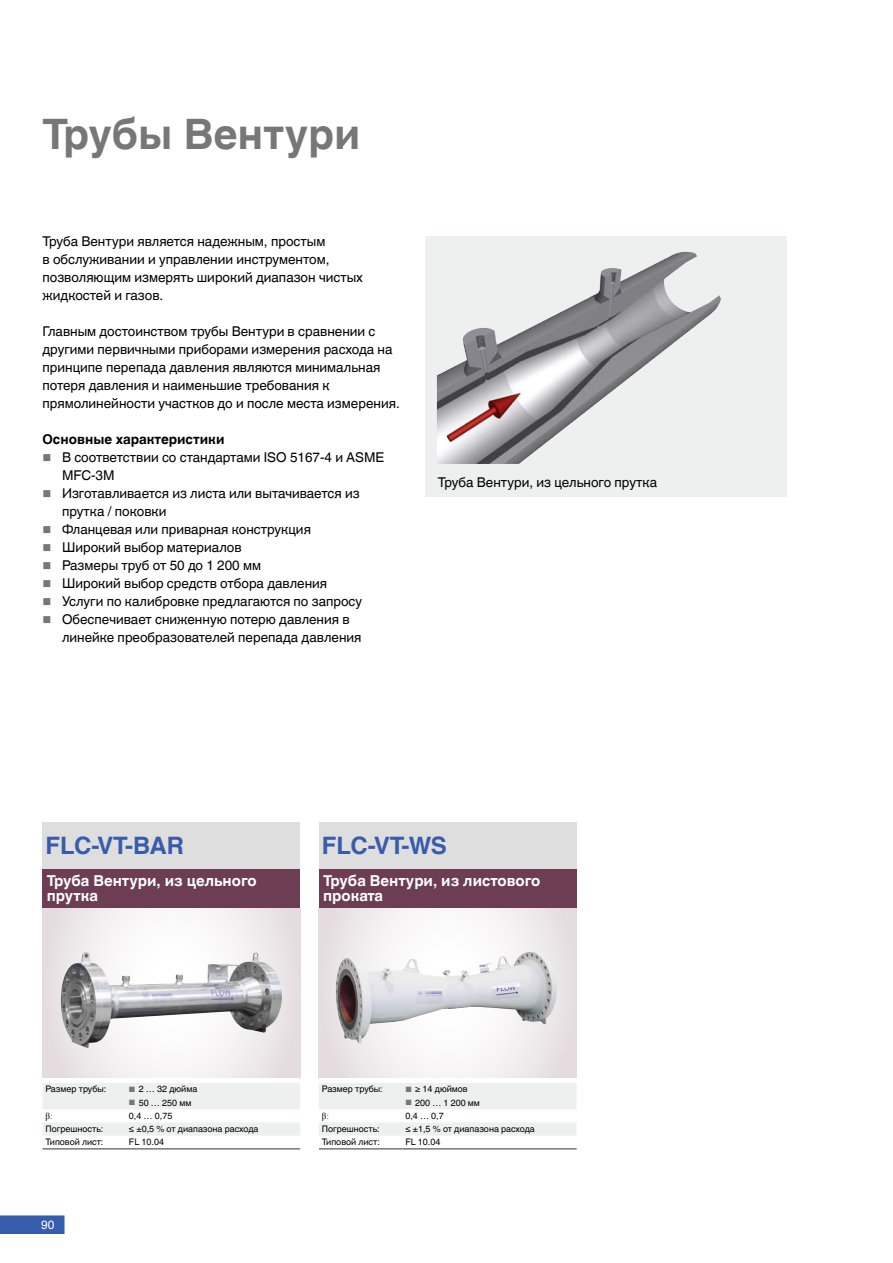
<style>
.page{position:relative;width:893px;height:1263px;background:#fff}
.page>*{position:absolute;margin:0;border:0;box-sizing:border-box;transform-origin:0 0}
.t1{font:700 42px "Helvetica World";color:#777}
.t2{font:700 24px "Helvetica World";color:#385cac}
.t3{font:700 15px/15px "Helvetica World";color:#fff}
.t4{font:13.5px/18px "Helvetica World";color:#000}
.t5{font:700 13.5px "Helvetica World";color:#000}
.t6{font:12px "Helvetica World";color:#fff}
.t7{font:9px "Helvetica World";color:#000}
.t8{font:9px "Times New Roman";color:#000}
.s1{font-size:7.65px;color:#777}
</style>
<div class="page">
<svg style="left:0;top:1215px;width:65px;height:19px"></svg>
<svg style="left:426px;top:236px;width:361px;height:261px;background:#d6d5d6"></svg>
<div style="left:43px;top:822px;width:257px;height:47px;background:#dedede"></div>
<div style="left:43px;top:869px;width:257px;height:39px;background:#6d3d53"></div>
<svg style="left:43px;top:908px;width:257px;height:170px"></svg>
<svg style="left:43px;top:1083px;width:257px;height:53px"></svg>
<hr style="left:43px;top:1148px;width:83px;height:1px;background:#777">
<hr style="left:126px;top:1148px;width:174px;height:1px;background:#777">
<div style="left:319px;top:822px;width:258px;height:47px;background:#dedede"></div>
<div style="left:319px;top:869px;width:258px;height:39px;background:#6d3d53"></div>
<svg style="left:319px;top:908px;width:258px;height:170px"></svg>
<svg style="left:319px;top:1083px;width:258px;height:53px"></svg>
<hr style="left:319px;top:1148px;width:83px;height:1px;background:#777">
<hr style="left:402px;top:1148px;width:175px;height:1px;background:#777">
<img style="left:569px;top:251px;width:117px;height:57px">
<img style="left:61px;top:952px;width:221px;height:96px">
<img style="left:419px;top:952px;width:112px;height:25px">
<h1 class="t1" style="left:43px;top:110px;width:320px">Трубы Вентури</h1>
<p class="t4" style="left:43px;top:232px;width:322px">Труба Вентури является надежным, простым<br>в обслуживании и управлении инструментом, позволяющим измерять широкий диапазон чистых жидкостей и газов.</p>
<p class="t4" style="left:43px;top:322px;width:359px">Главным достоинством трубы Вентури в сравнении с другими первичными приборами измерения расхода на принципе перепада давления являются минимальная потеря давления и наименьшие требования к прямолинейности участков до и после места измерения.</p>
<p class="t5" style="left:43px;top:432px;width:183px">Основные характеристики</p>
<p class="t4" style="left:62px;top:448px;width:324px">В соответствии со стандартами ISO 5167-4 и ASME MFC-3M<br>Изготавливается из листа или вытачивается из прутка / поковки<br>Фланцевая или приварная конструкция<br>Широкий выбор материалов<br>Размеры труб от 50 до 1 200 мм<br>Широкий выбор средств отбора давления<br>Услуги по калибровке предлагаются по запросу Обеспечивает сниженную потерю давления в линейке преобразователей перепада давления</p>
<p class="t4" style="left:438px;top:473px;width:221px">Труба Вентури, из цельного прутка</p>
<h2 class="t2" style="left:45px;top:831px;width:140px">FLC-VT-BAR</h2>
<p class="t3" style="left:47px;top:874px;width:211px">Труба Вентури, из цельного прутка</p>
<h2 class="t2" style="left:322px;top:831px;width:126px">FLC-VT-WS</h2>
<p class="t3" style="left:323px;top:874px;width:219px">Труба Вентури, из листового проката</p>
<p class="t7" style="left:45px;top:1084px;width:62px">Размер трубы:</p>
<p class="t7" style="left:129px;top:1084px;width:70px"><span class="s1">■</span> 2 … 32 дюйма</p>
<p class="t7" style="left:129px;top:1097px;width:64px"><span class="s1">■</span> 50 … 250 мм</p>
<p class="t8" style="left:45px;top:1109px;width:9px">β:</p>
<p class="t7" style="left:129px;top:1110px;width:45px">0,4 … 0,75</p>
<p class="t7" style="left:45px;top:1123px;width:59px">Погрешность:</p>
<p class="t7" style="left:129px;top:1123px;width:131px">≤ ±0,5 % от диапазона расхода</p>
<p class="t7" style="left:45px;top:1137px;width:59px">Типовой лист:</p>
<p class="t7" style="left:129px;top:1137px;width:37px">FL 10.04</p>
<p class="t6" style="left:41px;top:1218px;width:15px">90</p>
<p class="t7" style="left:322px;top:1084px;width:62px">Размер трубы:</p>
<p class="t7" style="left:405px;top:1084px;width:64px"><span class="s1">■</span> ≥ 14 дюймов</p>
<p class="t7" style="left:405px;top:1097px;width:76px"><span class="s1">■</span> 200 … 1 200 мм</p>
<p class="t8" style="left:322px;top:1109px;width:9px">β:</p>
<p class="t7" style="left:405px;top:1110px;width:40px">0,4 … 0,7</p>
<p class="t7" style="left:322px;top:1123px;width:59px">Погрешность:</p>
<p class="t7" style="left:405px;top:1123px;width:131px">≤ ±1,5 % от диапазона расхода</p>
<p class="t7" style="left:322px;top:1137px;width:59px">Типовой лист:</p>
<p class="t7" style="left:405px;top:1137px;width:37px">FL 10.04</p>
</div>
